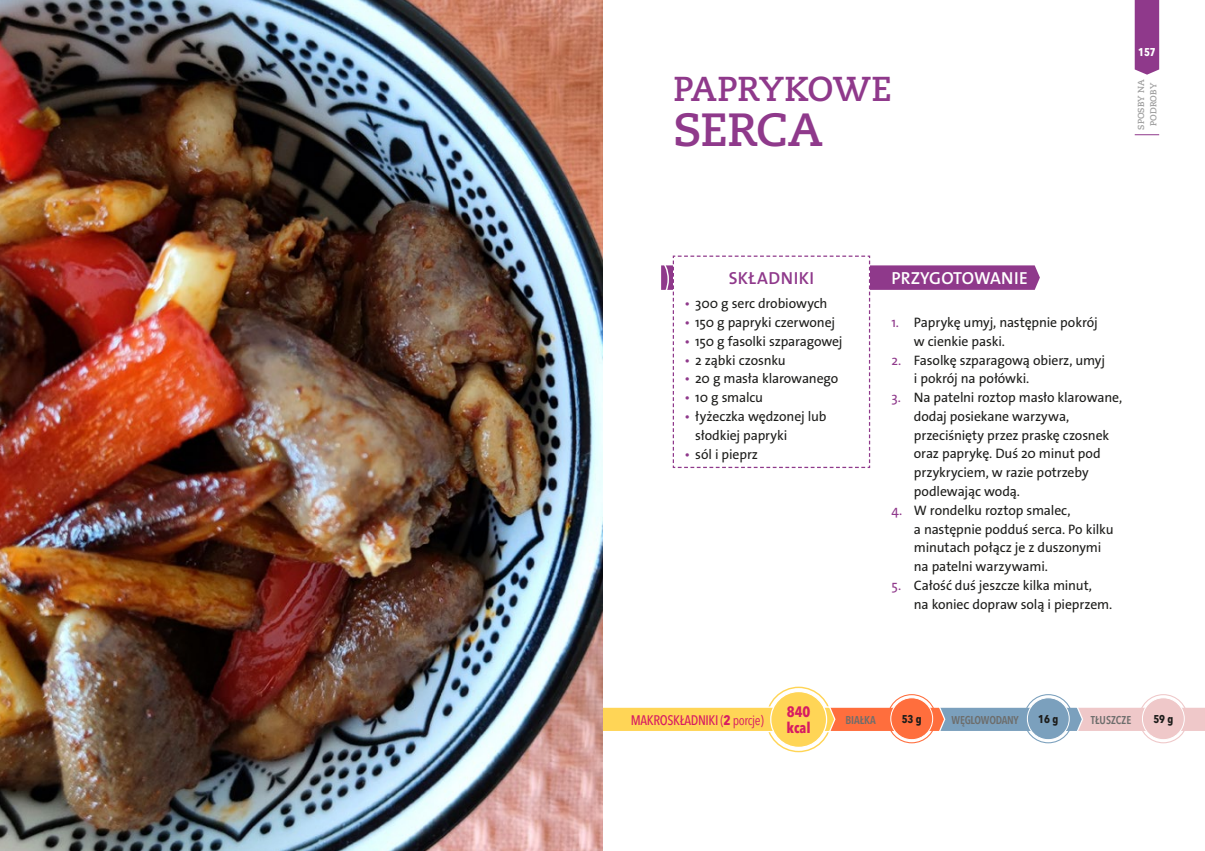
<style>
.page{position:relative;width:1205px;height:851px;background:#fff}
.page>*{position:absolute;margin:0;border:0;box-sizing:border-box;transform-origin:0 0}
.t1{font:700 46.25px "Caecilia";letter-spacing:-.02em;color:#8f398b}
.t2{font:700 34.38px "Caecilia";letter-spacing:-.015em;color:#8f398b}
.t3{font:600 17.5px "The Sans Os F";color:#fff}
.t4{font:600 17.5px "The Sans Os F";letter-spacing:.025em;color:#8f398b}
.t5{font:700 condensed 15px/16.2px "Avenir Next LT Pro";color:#d71b62}
.t6{font:13.75px/18.8px "The Sans Os F";letter-spacing:-.01em;color:#1d1d1b}
.t7{font:500 condensed 13.75px "Avenir Next LT Pro";letter-spacing:-.025em;color:#d71b62}
.t8{font:600 condensed 11.25px "Avenir Next LT Pro";letter-spacing:-.005em;color:#6d6d6c}
.t9{font:700 condensed 11.25px "Avenir Next LT Pro";color:#1d1d1b}
.t10{font:700 condensed 11.25px "Avenir Next LT Pro";color:#fff}
.t11{font:700 8.75px/12.5px "Caecilia";color:#9f9f9f;text-align:center}
.s1{color:#8f398b}
.s2{font-weight:400}
.s3{font-weight:700}
</style>
<div class="page">
<svg style="left:1134px;top:0;width:25px;height:75px"></svg>
<svg style="left:1134px;top:134px;width:25px;height:1px"></svg>
<div style="left:603px;top:246px;width:66px;height:66px;border:1px solid #fff;border-radius:50%"></div>
<svg style="left:661px;top:258px;width:379px;height:42px"></svg>
<svg style="left:672px;top:255px;width:199px;height:213px"></svg>
<svg style="left:602px;top:705px;width:603px;height:27px"></svg>
<div style="left:891px;top:697px;width:41px;height:42px;background:#ff6e3d;border-radius:50%"></div>
<div style="left:890px;top:697px;width:43px;height:43px;border:1px solid #fff;border-radius:50%"></div>
<div style="left:887px;top:694px;width:49px;height:49px;border:1px solid #ff6e3d;border-radius:50%"></div>
<div style="left:1027px;top:697px;width:42px;height:42px;background:#7ba0bd;border-radius:50%"></div>
<div style="left:1027px;top:697px;width:42px;height:43px;border:1px solid #fff;border-radius:50%"></div>
<div style="left:1023px;top:694px;width:50px;height:49px;border:1px solid #7ba0bd;border-radius:50%"></div>
<div style="left:1142px;top:697px;width:42px;height:42px;background:#efc8c9;border-radius:50%"></div>
<div style="left:1142px;top:697px;width:43px;height:43px;border:1px solid #fff;border-radius:50%"></div>
<div style="left:1139px;top:694px;width:49px;height:49px;border:1px solid #efc8c9;border-radius:50%"></div>
<div style="left:771px;top:691px;width:55px;height:56px;background:#ffd556;border-radius:50%"></div>
<div style="left:770px;top:690px;width:57px;height:57px;border:1px solid #fff;border-radius:50%"></div>
<img style="left:0;top:0;width:602px;height:850px">
<h2 class="t2" style="left:673px;top:65px;width:220px">PAPRYKOWE</h2>
<h1 class="t1" style="left:673px;top:97px;width:151px">SERCA</h1>
<p class="t10" style="left:1138px;top:45px;width:19px">157</p>
<p class="t11" style="left:1134px;top:130px;width:52px;rotate:-90deg">SPOSBY NA<br>PODROBY</p>
<p class="t4" style="left:729px;top:267px;width:87px">SKŁADNIKI</p>
<p class="t6" style="left:684px;top:294px;width:144px"><span class="s1">•</span> 300 g serc drobiowych</p>
<p class="t6" style="left:684px;top:313px;width:152px"><span class="s1">•</span> 150 g papryki czerwonej</p>
<p class="t6" style="left:684px;top:332px;width:159px"><span class="s1">•</span> 150 g fasolki szparagowej</p>
<p class="t6" style="left:684px;top:350px;width:103px"><span class="s1">•</span> 2 ząbki czosnku</p>
<p class="t6" style="left:684px;top:369px;width:155px"><span class="s1">•</span> 20 g masła klarowanego</p>
<p class="t6" style="left:684px;top:388px;width:80px"><span class="s1">•</span> 10 g smalcu</p>
<p class="t6" style="left:695px;top:407px;width:133px;text-indent:-11px"><span class="s1">•</span> łyżeczka wędzonej lub słodkiej papryki</p>
<p class="t6" style="left:684px;top:444px;width:75px"><span class="s1">•</span> sól i pieprz</p>
<p class="t3" style="left:891px;top:267px;width:138px">PRZYGOTOWANIE</p>
<p class="t6" style="left:914px;top:313px;width:185px;text-indent:-23px"><span class="s1">1.</span> Paprykę umyj, następnie pokrój w cienkie paski.</p>
<p class="t6" style="left:914px;top:350px;width:193px;text-indent:-23px"><span class="s1">2.</span> Fasolkę szparagową obierz, umyj i pokrój na połówki.</p>
<p class="t6" style="left:914px;top:388px;width:210px;text-indent:-22px"><span class="s1">3.</span> Na patelni roztop masło klarowane, dodaj posiekane warzywa, przeciśnięty przez praskę czosnek oraz paprykę. Duś 20 minut pod przykryciem, w razie potrzeby podlewając wodą.</p>
<p class="t6" style="left:914px;top:501px;width:201px;text-indent:-23px"><span class="s1">4.</span> W rondelku roztop smalec,<br>a następnie podduś serca. Po kilku minutach połącz je z duszonymi na patelni warzywami.</p>
<p class="t6" style="left:914px;top:576px;width:200px;text-indent:-22px"><span class="s1">5.</span> Całość duś jeszcze kilka minut,<br>na koniec dopraw solą i pieprzem.</p>
<p class="t5" style="left:786px;top:703px;width:26px">840 kcal</p>
<p class="t7" style="left:631px;top:711px;width:134px">MAKROSKŁADNIKI <span class="s2">(</span><span class="s3">2</span> <span class="s2">porcje)</span></p>
<p class="t8" style="left:845px;top:712px;width:32px">BIAŁKA</p>
<p class="t9" style="left:902px;top:712px;width:21px">53 g</p>
<p class="t8" style="left:951px;top:712px;width:69px">WĘGLOWODANY</p>
<p class="t9" style="left:1038px;top:712px;width:21px">16 g</p>
<p class="t8" style="left:1091px;top:712px;width:42px">TŁUSZCZE</p>
<p class="t9" style="left:1153px;top:712px;width:21px">59 g</p>
</div>
